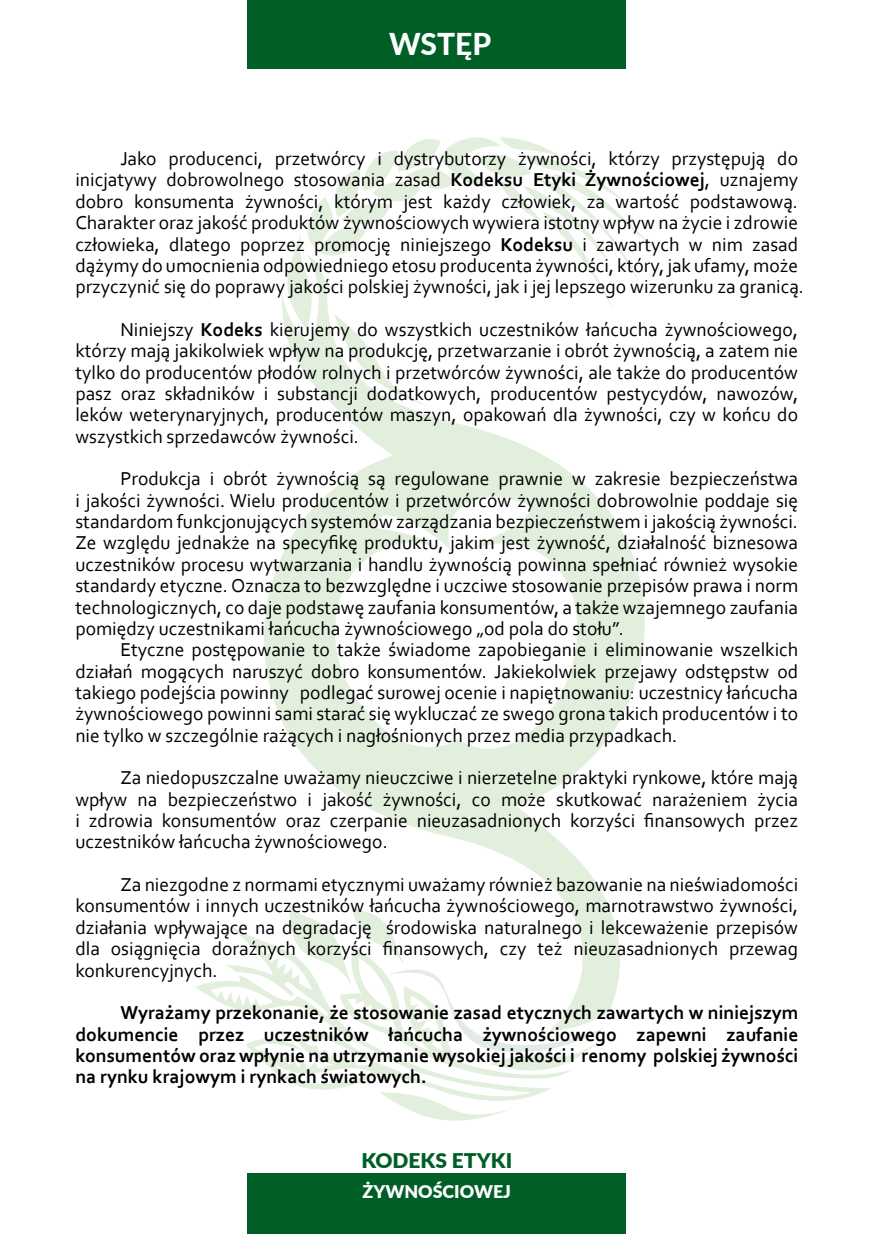
<style>
.page{position:relative;width:876px;height:1234px;background:#fff}
.page>*{position:absolute;margin:0;border:0;box-sizing:border-box;transform-origin:0 0}
.t1{font:800 30.15px "Lato";color:#fff}
.t2{font:900 20.25px "Lato";color:#005f27;scale:1.04 1}
.t3{font:19.5px/21.3px "Corbel";color:#000;text-align:justify}
.t4{font:700 19.5px/21.3px "Corbel";color:#000;text-align:justify}
.t5{font:900 17.55px "Lato";color:#fff}
.s1{font-weight:700}
</style>
<div class="page">
<svg style="left:397px;top:1103px;width:111px;height:18px"></svg>
<svg style="left:294px;top:137px;width:360px;height:117px"></svg>
<svg style="left:264px;top:254px;width:381px;height:760px"></svg>
<svg style="left:289px;top:901px;width:316px;height:177px"></svg>
<svg style="left:195px;top:926px;width:356px;height:177px"></svg>
<div style="left:248px;top:1172px;width:378px;height:61px;background:#005f27"></div>
<div style="left:248px;top:0;width:378px;height:69px;background:#005f27"></div>
<p class="t1" style="left:389px;top:21px;width:104px">WSTĘP</p>
<p class="t3" style="left:75px;top:147px;width:730px;text-align:left;text-indent:45px">Jako producenci, przetwórcy i dystrybutorzy żywności, którzy przystępują do inicjatywy dobrowolnego stosowania zasad <span class="s1">Kodeksu Etyki Żywnościowej</span>, uznajemy dobro konsumenta żywności, którym jest każdy człowiek, za wartość podstawową.<br>Charakter oraz jakość produktów żywnościowych wywiera istotny wpływ na życie i zdrowie człowieka, dlatego poprzez promocję niniejszego <span class="s1">Kodeksu</span> i zawartych w nim zasad dążymy do umocnienia odpowiedniego etosu producenta żywności, który, jak ufamy, może przyczynić się do poprawy jakości polskiej żywności, jak i jej lepszego wizerunku za granicą.</p>
<p class="t3" style="left:75px;top:318px;width:724px;text-indent:45px">Niniejszy <span class="s1">Kodeks</span> kierujemy do wszystkich uczestników łańcucha żywnościowego, którzy mają jakikolwiek wpływ na produkcję, przetwarzanie i obrót żywnością, a zatem nie tylko do producentów płodów rolnych i przetwórców żywności, ale także do producentów pasz oraz składników i substancji dodatkowych, producentów pestycydów, nawozów, leków weterynaryjnych, producentów maszyn, opakowań dla żywności, czy w końcu do wszystkich sprzedawców żywności.</p>
<p class="t3" style="left:120px;top:467px;width:679px">Produkcja i obrót żywnością są regulowane prawnie w zakresie bezpieczeństwa</p>
<p class="t3" style="left:75px;top:489px;width:724px">i jakości żywności. Wielu producentów i przetwórców żywności dobrowolnie poddaje się</p>
<p class="t3" style="left:75px;top:510px;width:724px">standardom funkcjonujących systemów zarządzania bezpieczeństwem i jakością żywności.</p>
<p class="t3" style="left:75px;top:531px;width:724px">Ze względu jednakże na specyfikę produktu, jakim jest żywność, działalność biznesowa</p>
<p class="t3" style="left:75px;top:553px;width:724px">uczestników procesu wytwarzania i handlu żywnością powinna spełniać również wysokie</p>
<p class="t3" style="left:75px;top:574px;width:724px">standardy etyczne. Oznacza to bezwzględne i uczciwe stosowanie przepisów prawa i norm</p>
<p class="t3" style="left:75px;top:595px;width:724px">technologicznych, co daje podstawę zaufania konsumentów, a także wzajemnego zaufania</p>
<p class="t3" style="left:75px;top:617px;width:550px">pomiędzy uczestnikami łańcucha żywnościowego „od pola do stołu”.</p>
<p class="t3" style="left:120px;top:638px;width:679px">Etyczne postępowanie to także świadome zapobieganie i eliminowanie wszelkich</p>
<p class="t3" style="left:75px;top:659px;width:724px">działań mogących naruszyć dobro konsumentów. Jakiekolwiek przejawy odstępstw od</p>
<p class="t3" style="left:75px;top:681px;width:724px">takiego podejścia powinny podlegać surowej ocenie i napiętnowaniu: uczestnicy łańcucha</p>
<p class="t3" style="left:75px;top:702px;width:724px">żywnościowego powinni sami starać się wykluczać ze swego grona takich producentów i to</p>
<p class="t3" style="left:75px;top:724px;width:603px">nie tylko w szczególnie rażących i nagłośnionych przez media przypadkach.</p>
<p class="t3" style="left:75px;top:766px;width:724px;text-indent:45px">Za niedopuszczalne uważamy nieuczciwe i nierzetelne praktyki rynkowe, które mają wpływ na bezpieczeństwo i jakość żywności, co może skutkować narażeniem życia i zdrowia konsumentów oraz czerpanie nieuzasadnionych korzyści finansowych przez uczestników łańcucha żywnościowego.</p>
<p class="t3" style="left:75px;top:873px;width:724px;text-indent:45px">Za niezgodne z normami etycznymi uważamy również bazowanie na nieświadomości konsumentów i innych uczestników łańcucha żywnościowego, marnotrawstwo żywności, działania wpływające na degradację środowiska naturalnego i lekceważenie przepisów dla osiągnięcia doraźnych korzyści finansowych, czy też nieuzasadnionych przewag konkurencyjnych.</p>
<p class="t4" style="left:75px;top:1001px;width:725px;text-indent:45px">Wyrażamy przekonanie, że stosowanie zasad etycznych zawartych w niniejszym dokumencie przez uczestników łańcucha żywnościowego zapewni zaufanie konsumentów oraz wpłynie na utrzymanie wysokiej jakości i renomy polskiej żywności na rynku krajowym i rynkach światowych.</p>
<p class="t2" style="left:361px;top:1144px;width:146px">KODEKS ETYKI</p>
<p class="t5" style="left:363px;top:1178px;width:150px">ŻYWNOŚCIOWEJ</p>
</div>
